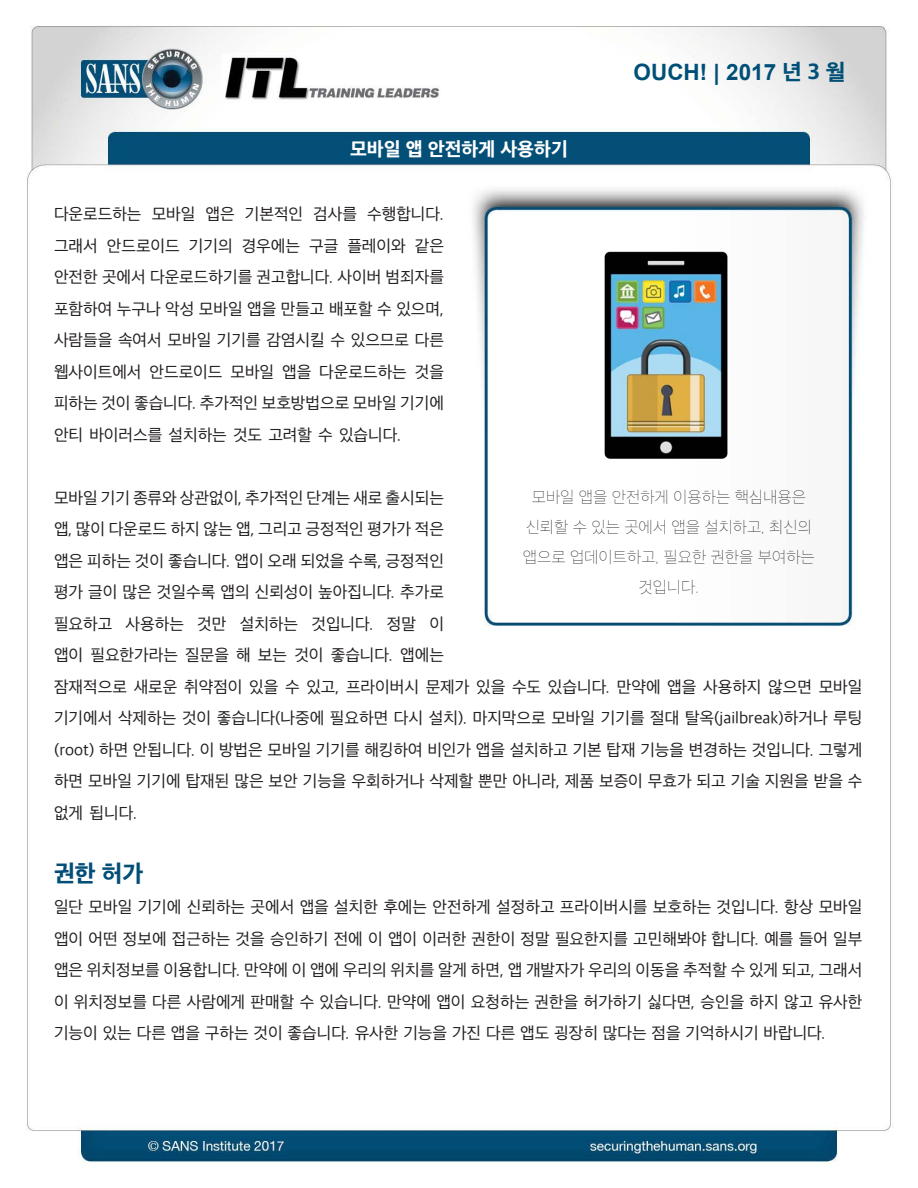
<style>
.page{position:relative;width:918px;height:1188px;background:#fff}
.page>*{position:absolute;margin:0;border:0;box-sizing:border-box;transform-origin:0 0}
.MainText{font:800 24px "Apple SD Gothic Neo";color:#024e77}
.t1{font:700 22.5px "Arial";color:#004f77}
.t2{font:800 19.5px "Apple SD Gothic Neo";color:#fff}
.MainText-2{font:16.8px/31.5px "Apple SD Gothic Neo";color:#231f20}
.t3{font:100 16.5px/30px "Apple SD Gothic Neo";color:#231f20;text-align:center}
.s1{font-family:"Apple SD Gothic Neo";font-weight:800}
</style>
<div class="page">
<img style="left:26px;top:25px;width:865px;height:1139px">
<img style="left:513px;top:241px;width:306px;height:228px">
<p class="t2" style="left:350px;top:139px;width:219px">모바일 앱 안전하게 사용하기</p>
<p class="MainText-2" style="left:54px;top:199px;width:89px">다운로드하는</p>
<p class="MainText-2" style="left:152px;top:199px;width:45px">모바일</p>
<p class="MainText-2" style="left:206px;top:199px;width:31px">앱은</p>
<p class="MainText-2" style="left:245px;top:199px;width:60px">기본적인</p>
<p class="MainText-2" style="left:313px;top:199px;width:45px">검사를</p>
<p class="MainText-2" style="left:367px;top:199px;width:78px">수행합니다.</p>
<p class="MainText-2" style="left:54px;top:231px;width:45px">그래서</p>
<p class="MainText-2" style="left:54px;top:262px;width:392px">안전한 곳에서 다운로드하기를 권고합니다. 사이버 범죄자를</p>
<p class="MainText-2" style="left:54px;top:294px;width:391px">포함하여 누구나 악성 모바일 앱을 만들고 배포할 수 있으며,</p>
<p class="MainText-2" style="left:54px;top:325px;width:392px">사람들을 속여서 모바일 기기를 감염시킬 수 있으므로 다른</p>
<p class="MainText-2" style="left:415px;top:357px;width:31px">것을</p>
<p class="MainText-2" style="left:107px;top:231px;width:74px">안드로이드</p>
<p class="MainText-2" style="left:189px;top:231px;width:45px">기기의</p>
<p class="MainText-2" style="left:242px;top:231px;width:60px">경우에는</p>
<p class="MainText-2" style="left:347px;top:231px;width:60px">플레이와</p>
<p class="MainText-2" style="left:415px;top:231px;width:31px">같은</p>
<p class="MainText-2" style="left:309px;top:231px;width:31px">구글</p>
<p class="MainText-2" style="left:54px;top:357px;width:392px">웹사이트에서<br>피하는 것이 좋습니다. 추가적인 보호방법으로 모바일 기기에 안티 바이러스를 설치하는 것도 고려할 수 있습니다.</p>
<p class="MainText-2" style="left:150px;top:357px;width:74px">안드로이드</p>
<p class="MainText-2" style="left:230px;top:357px;width:45px">모바일</p>
<p class="MainText-2" style="left:282px;top:357px;width:31px">앱을</p>
<p class="MainText-2" style="left:319px;top:357px;width:89px">다운로드하는</p>
<h2 class="t1" style="left:634px;top:57px;width:213px">OUCH! | 2017 <span class="s1">년 월3</span></h2>
<p class="t3" style="left:523px;top:483px;width:294px">모바일 앱을 안전하게 이용하는 핵심내용은 신뢰할 수 있는 곳에서 앱을 설치하고, 최신의 앱으로 업데이트하고, 필요한 권한을 부여하는 것입니다.</p>
<p class="MainText-2" style="left:54px;top:483px;width:392px;text-align:right">모바일 기기 종류와 상관없이, 추가적인 단계는 새로 출시되는 앱, 많이 다운로드 하지 않는 앱, 그리고 긍정적인 평가가 적은 앱은 피하는 것이 좋습니다. 앱이 오래 되었을 수록, 긍정적인 평가 글이 많은 것일수록 앱의 신뢰성이 높아집니다. 추가로 이</p>
<p class="MainText-2" style="left:54px;top:609px;width:810px">필요하고<br>앱이 필요한가라는 질문을 해 보는 것이 좋습니다. 앱에는<br>잠재적으로 새로운 취약점이 있을 수 있고, 프라이버시 문제가 있을 수도 있습니다. 만약에 앱을 사용하지 않으면 모바일 기기에서 삭제하는 것이 좋습니다(나중에 필요하면 다시 설치 .) 마지막으로 모바일 기기를 절대 탈옥(jailbreak)하거나 루팅 (root) 하면 안됩니다 이. 방법은 모바일 기기를 해킹하여 비인가 앱을 설치하고 기본 탑재 기능을 변경하는 것입니다. 그렇게 하면 모바일 기기에 탑재된 많은 보안 기능을 우회하거나 삭제할 뿐만 아니라, 제품 보증이 무효가 되고 기술 지원을 받을 수 없게 됩니다.</p>
<p class="MainText-2" style="left:126px;top:609px;width:60px">사용하는</p>
<p class="MainText-2" style="left:197px;top:609px;width:31px">것만</p>
<p class="MainText-2" style="left:240px;top:609px;width:60px">설치하는</p>
<p class="MainText-2" style="left:311px;top:609px;width:64px">것입니다.</p>
<p class="MainText-2" style="left:387px;top:609px;width:31px">정말</p>
<p class="MainText" style="left:54px;top:860px;width:91px">권한 허가</p>
<p class="MainText-2" style="left:54px;top:892px;width:810px;text-align:justify">일단 모바일 기기에 신뢰하는 곳에서 앱을 설치한 후에는 안전하게 설정하고 프라이버시를 보호하는 것입니다. 항상 모바일 앱이 어떤 정보에 접근하는 것을 승인하기 전에 이 앱이 이러한 권한이 정말 필요한지를 고민해봐야 합니다. 예를 들어 일부 앱은 위치정보를 이용합니다. 만약에 이 앱에 우리의 위치를 알게 하면 앱, 개발자가 우리의 이동을 추적할 수 있게 되고, 그래서 이 위치정보를 다른 사람에게 판매할 수 있습니다. 만약에 앱이 요청하는 권한을 허가하기 싫다면, 승인을 하지 않고 유사한 기능이 있는 다른 앱을 구하는 것이 좋습니다. 유사한 기능을 가진 다른 앱도 굉장히 많다는 점을 기억하시기 바랍니다.</p>
</div>
